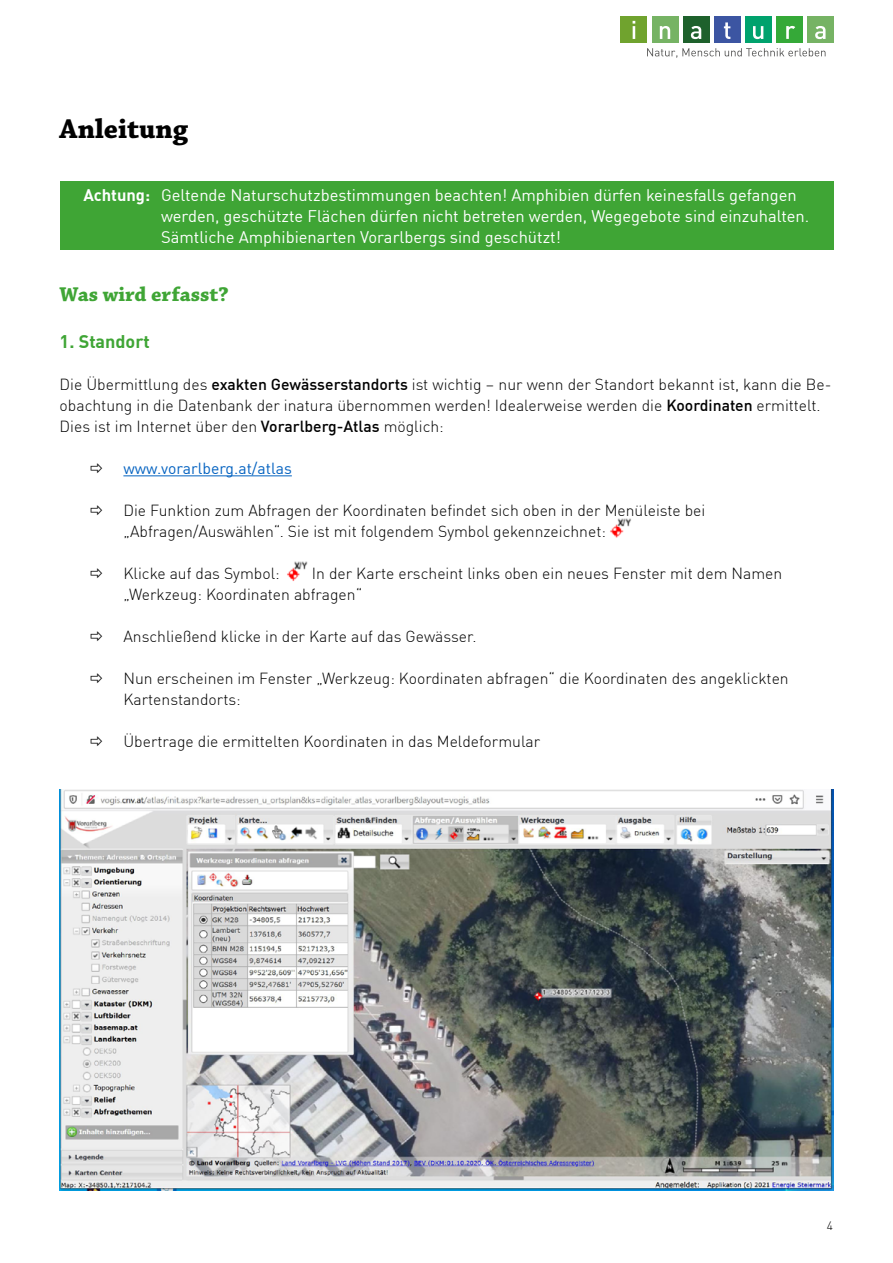
<style>
.page{position:relative;width:893px;height:1263px;background:#fff}
.page>*{position:absolute;margin:0;border:0;box-sizing:border-box;transform-origin:0 0}
.t1{font:700 28.5px "Chaparral Pro";color:#000}
.t2{font:700 21px "Chaparral Pro";color:#3fa535}
.t3{font:700 18px "DINOT";color:#3fa535}
.t4{font:16.5px/21px "DINOT";color:#fff}
.t5{font:300 15.75px/21px "DINOT";color:#000}
.t6{font:15.75px "DINOT";color:#0563c1}
.t7{font:300 12px "DINOT";color:#000}
.s1{font-weight:700}
.s2{font-weight:500}
</style>
<div class="page">
<div style="left:621px;top:16px;width:26px;height:26px;background:#70a32e"></div>
<svg style="left:633px;top:21px;width:2px;height:18px"></svg>
<div style="left:652px;top:16px;width:26px;height:26px;background:#76b364"></div>
<svg style="left:660px;top:26px;width:10px;height:13px"></svg>
<div style="left:683px;top:16px;width:26px;height:26px;background:#1e612c"></div>
<svg style="left:691px;top:26px;width:10px;height:13px"></svg>
<div style="left:714px;top:16px;width:26px;height:26px;background:#3c55a2"></div>
<svg style="left:724px;top:22px;width:6px;height:17px"></svg>
<div style="left:745px;top:16px;width:26px;height:26px;background:#00a26d"></div>
<svg style="left:753px;top:26px;width:10px;height:13px"></svg>
<div style="left:776px;top:16px;width:26px;height:26px;background:#35a938"></div>
<svg style="left:786px;top:26px;width:9px;height:13px"></svg>
<div style="left:807px;top:16px;width:26px;height:26px;background:#76b364"></div>
<svg style="left:815px;top:26px;width:10px;height:13px"></svg>
<svg style="left:647px;top:48px;width:178px;height:10px"></svg>
<hr style="left:123px;top:475px;width:169px;height:1px;background:#0563c1">
<img style="left:610px;top:518px;width:21px;height:20px">
<img style="left:287px;top:561px;width:21px;height:20px">
<div style="left:60px;top:181px;width:773px;height:69px;background:#3fa535"></div>
<img style="left:59px;top:789px;width:774px;height:401px">
<h1 class="t1" style="left:60px;top:112px;width:130px">Anleitung</h1>
<p class="t4" style="left:161px;top:183px;width:650px;text-indent:-78px"><span class="s1">Achtung:</span> Geltende Naturschutzbestimmungen beachten! Amphibien dürfen keinesfalls gefangen werden, geschützte Flächen dürfen nicht betreten werden, Wegegebote sind einzuhalten.<br>Sämtliche Amphibienarten Vorarlbergs sind geschützt!</p>
<h2 class="t2" style="left:60px;top:282px;width:171px">Was wird erfasst?</h2>
<p class="t3" style="left:60px;top:327px;width:92px">1. Standort</p>
<p class="t5" style="left:60px;top:373px;width:773px">Die Übermittlung des <span class="s2">exakten Gewässerstandorts</span> ist wichtig – nur wenn der Standort bekannt ist, kann die Be&shy;obachtung in die Datenbank der inatura übernommen werden! Idealerweise werden die <span class="s2">Koordinaten</span> ermittelt.<br>Dies ist im Internet über den <span class="s2">Vorarlberg-Atlas</span> möglich:</p>
<p class="t6" style="left:123px;top:456px;width:170px">www.vorarlberg.at/atlas</p>
<p class="t5" style="left:123px;top:499px;width:583px">Die Funktion zum Abfragen der Koordinaten befindet sich oben in der Menüleiste bei „Abfragen/Auswählen“. Sie ist mit folgendem Symbol gekennzeichnet:</p>
<p class="t5" style="left:123px;top:562px;width:158px">Klicke auf das Symbol:</p>
<p class="t5" style="left:123px;top:562px;width:660px;text-indent:188px">In der Karte erscheint links oben ein neues Fenster mit dem Namen „Werkzeug: Koordinaten abfragen“</p>
<p class="t5" style="left:123px;top:625px;width:355px">Anschließend klicke in der Karte auf das Gewässer.</p>
<p class="t5" style="left:123px;top:667px;width:667px">Nun erscheinen im Fenster „Werkzeug: Koordinaten abfragen“ die Koordinaten des angeklickten<br>Kartenstandorts:</p>
<p class="t5" style="left:123px;top:730px;width:418px">Übertrage die ermittelten Koordinaten in das Meldeformular</p>
<p class="t7" style="left:827px;top:1217px;width:8px">4</p>
</div>
